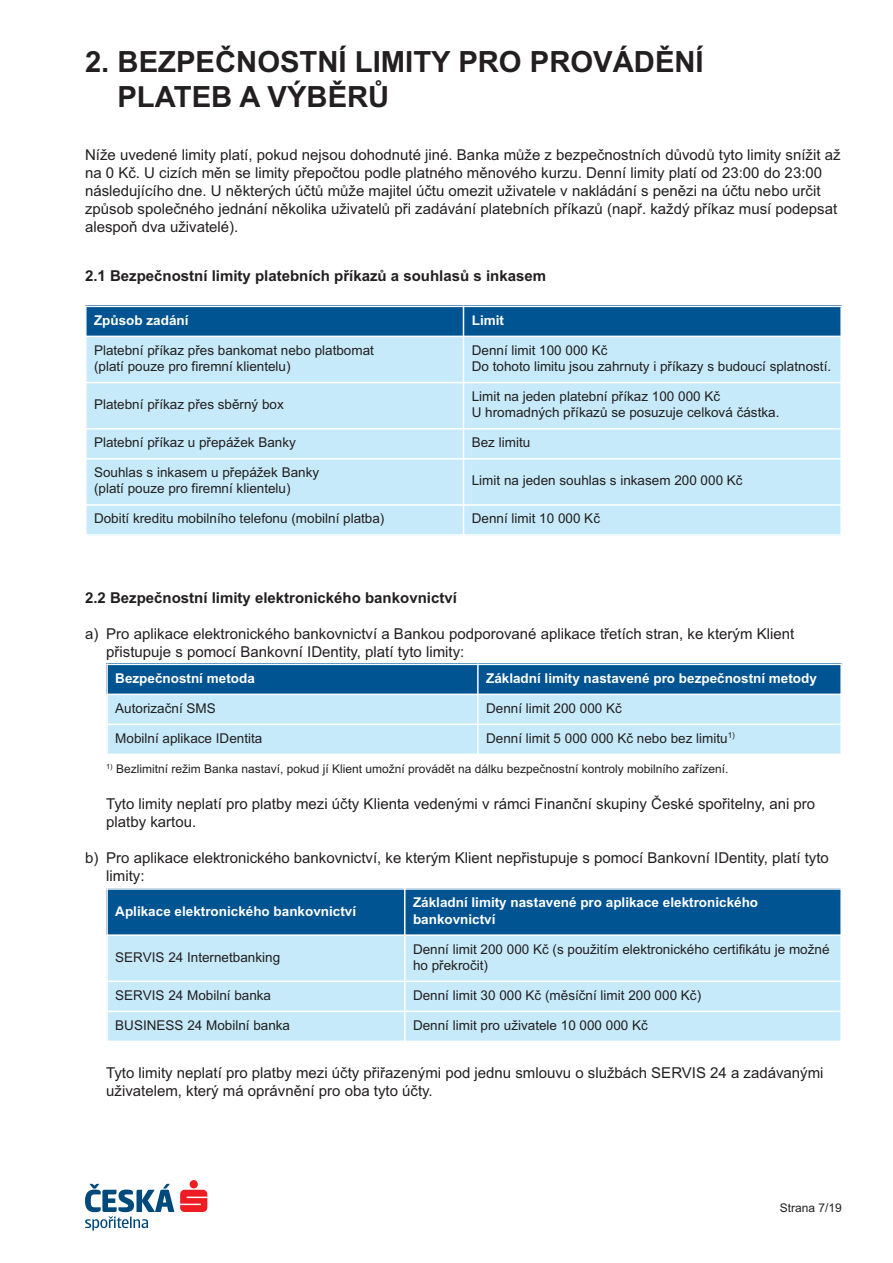
<style>
.page{position:relative;width:893px;height:1263px;background:#fff}
.page>*{position:absolute;margin:0;border:0;box-sizing:border-box;transform-origin:0 0}
.t1{font:700 29.25px/35.1px "Arial";color:#231f20}
.t2{font:15px/18px "Arial";color:#231f20}
.t3{font:700 15px "Arial";color:#231f20}
.t4{font:13.5px/16.2px "Arial";color:#231f20}
.t5{font:700 13.5px/16.2px "Arial";color:#fff}
.t6{font:12px "Arial";color:#231f20}
</style>
<div class="page">
<div style="left:85px;top:306px;width:378px;height:30px;background:#005492"></div>
<div style="left:463px;top:306px;width:379px;height:30px;background:#005492"></div>
<div style="left:85px;top:336px;width:378px;height:47px;background:#c6eafa"></div>
<div style="left:463px;top:336px;width:379px;height:47px;background:#c6eafa"></div>
<div style="left:85px;top:383px;width:378px;height:46px;background:#c6eafa"></div>
<div style="left:463px;top:383px;width:379px;height:46px;background:#c6eafa"></div>
<div style="left:85px;top:429px;width:378px;height:30px;background:#c6eafa"></div>
<div style="left:463px;top:429px;width:379px;height:30px;background:#c6eafa"></div>
<div style="left:85px;top:459px;width:378px;height:46px;background:#c6eafa"></div>
<div style="left:463px;top:459px;width:379px;height:46px;background:#c6eafa"></div>
<div style="left:85px;top:505px;width:378px;height:31px;background:#c6eafa"></div>
<div style="left:463px;top:505px;width:379px;height:31px;background:#c6eafa"></div>
<hr style="left:85px;top:306px;width:2px;height:230px;background:#fff">
<hr style="left:463px;top:306px;width:1px;height:230px;background:#fff">
<hr style="left:840px;top:306px;width:2px;height:230px;background:#fff">
<hr style="left:85px;top:306px;width:757px;height:1px;background:#fff">
<hr style="left:85px;top:336px;width:757px;height:1px;background:#fff">
<hr style="left:85px;top:382px;width:757px;height:1px;background:#fff">
<hr style="left:85px;top:428px;width:757px;height:1px;background:#fff">
<hr style="left:85px;top:458px;width:757px;height:1px;background:#fff">
<hr style="left:85px;top:504px;width:757px;height:2px;background:#fff">
<hr style="left:85px;top:534px;width:757px;height:2px;background:#fff">
<div style="left:106px;top:664px;width:372px;height:30px;background:#005492"></div>
<div style="left:478px;top:664px;width:364px;height:30px;background:#005492"></div>
<div style="left:106px;top:694px;width:372px;height:30px;background:#c6eafa"></div>
<div style="left:478px;top:694px;width:364px;height:30px;background:#c6eafa"></div>
<div style="left:106px;top:724px;width:372px;height:31px;background:#c6eafa"></div>
<div style="left:478px;top:724px;width:364px;height:31px;background:#c6eafa"></div>
<hr style="left:106px;top:664px;width:2px;height:91px;background:#fff">
<hr style="left:477px;top:664px;width:2px;height:91px;background:#fff">
<hr style="left:840px;top:664px;width:2px;height:91px;background:#fff">
<hr style="left:106px;top:664px;width:736px;height:1px;background:#fff">
<hr style="left:106px;top:694px;width:736px;height:1px;background:#fff">
<hr style="left:106px;top:724px;width:736px;height:1px;background:#fff">
<hr style="left:106px;top:754px;width:736px;height:1px;background:#fff">
<div style="left:106px;top:888px;width:299px;height:47px;background:#005492"></div>
<div style="left:405px;top:888px;width:437px;height:47px;background:#005492"></div>
<div style="left:106px;top:935px;width:299px;height:46px;background:#c6eafa"></div>
<div style="left:405px;top:935px;width:437px;height:46px;background:#c6eafa"></div>
<div style="left:106px;top:981px;width:299px;height:30px;background:#c6eafa"></div>
<div style="left:405px;top:981px;width:437px;height:30px;background:#c6eafa"></div>
<div style="left:106px;top:1011px;width:299px;height:31px;background:#c6eafa"></div>
<div style="left:405px;top:1011px;width:437px;height:31px;background:#c6eafa"></div>
<hr style="left:106px;top:888px;width:2px;height:154px;background:#fff">
<hr style="left:404px;top:888px;width:1px;height:154px;background:#fff">
<hr style="left:840px;top:888px;width:2px;height:154px;background:#fff">
<hr style="left:106px;top:888px;width:736px;height:2px;background:#fff">
<hr style="left:106px;top:934px;width:736px;height:2px;background:#fff">
<hr style="left:106px;top:980px;width:736px;height:2px;background:#fff">
<hr style="left:106px;top:1010px;width:736px;height:2px;background:#fff">
<hr style="left:106px;top:1040px;width:736px;height:2px;background:#fff">
<svg style="left:180px;top:1180px;width:27px;height:32px"></svg>
<svg style="left:85px;top:1184px;width:89px;height:46px"></svg>
<h1 class="t1" style="left:117px;top:45px;width:588px;text-indent:-32px">2. BEZPEČNOSTNÍ LIMITY PRO PROVÁDĚNÍ<br>PLATEB A VÝBĚRŮ</h1>
<p class="t2" style="left:85px;top:146px;width:757px">Níže uvedené limity platí, pokud nejsou dohodnuté jiné. Banka může z bezpečnostních důvodů tyto limity snížit až na 0 Kč. U cizích měn se limity přepočtou podle platného měnového kurzu. Denní limity platí od 23:00 do 23:00 následujícího dne. U některých účtů může majitel účtu omezit uživatele v nakládání s penězi na účtu nebo určit způsob společného jednání několika uživatelů při zadávání platebních příkazů (např. každý příkaz musí podepsat alespoň dva uživatelé).</p>
<p class="t3" style="left:85px;top:267px;width:462px">2.1 Bezpečnostní limity platebních příkazů a souhlasů s inkasem</p>
<p class="t5" style="left:94px;top:312px;width:96px">Způsob zadání</p>
<p class="t5" style="left:472px;top:312px;width:34px">Limit</p>
<p class="t4" style="left:94px;top:342px;width:281px">Platební příkaz přes bankomat nebo platbomat (platí pouze pro firemní klientelu)</p>
<p class="t4" style="left:472px;top:342px;width:361px">Denní limit 100 000 Kč<br>Do tohoto limitu jsou zahrnuty i příkazy s budoucí splatností.</p>
<p class="t4" style="left:94px;top:396px;width:191px">Platební příkaz přes sběrný box</p>
<p class="t4" style="left:472px;top:388px;width:309px">Limit na jeden platební příkaz 100 000 Kč<br>U hromadných příkazů se posuzuje celková částka.</p>
<p class="t4" style="left:94px;top:434px;width:203px">Platební příkaz u přepážek Banky</p>
<p class="t4" style="left:472px;top:434px;width:60px">Bez limitu</p>
<p class="t4" style="left:94px;top:464px;width:227px">Souhlas s inkasem u přepážek Banky (platí pouze pro firemní klientelu)</p>
<p class="t4" style="left:472px;top:473px;width:272px">Limit na jeden souhlas s inkasem 200 000 Kč</p>
<p class="t4" style="left:94px;top:511px;width:292px">Dobití kreditu mobilního telefonu (mobilní platba)</p>
<p class="t4" style="left:472px;top:511px;width:130px">Denní limit 10 000 Kč</p>
<p class="t3" style="left:85px;top:588px;width:373px">2.2 Bezpečnostní limity elektronického bankovnictví</p>
<p class="t2" style="left:106px;top:624px;width:689px;text-indent:-21px">a) Pro aplikace elektronického bankovnictví a Bankou podporované aplikace třetích stran, ke kterým Klient přistupuje s pomocí Bankovní IDentity, platí tyto limity:</p>
<p class="t5" style="left:115px;top:670px;width:141px">Bezpečnostní metoda</p>
<p class="t5" style="left:486px;top:670px;width:332px">Základní limity nastavené pro bezpečnostní metody</p>
<p class="t4" style="left:115px;top:700px;width:102px">Autorizační SMS</p>
<p class="t4" style="left:486px;top:700px;width:137px">Denní limit 200 000 Kč</p>
<p class="t4" style="left:115px;top:730px;width:149px">Mobilní aplikace IDentita</p>
<p class="t4" style="left:486px;top:730px;width:250px">Denní limit 5 000 000 Kč nebo bez limitu<sup>1)</sup></p>
<p class="t6" style="left:106px;top:762px;width:624px"><sup>1)</sup> Bezlimitní režim Banka nastaví, pokud jí Klient umožní provádět na dálku bezpečnostní kontroly mobilního zařízení.</p>
<p class="t2" style="left:106px;top:795px;width:711px">Tyto limity neplatí pro platby mezi účty Klienta vedenými v rámci Finanční skupiny České spořitelny, ani pro platby kartou.</p>
<p class="t2" style="left:106px;top:849px;width:724px;text-indent:-21px">b) Pro aplikace elektronického bankovnictví, ke kterým Klient nepřistupuje s pomocí Bankovní IDentity, platí tyto limity:</p>
<p class="t5" style="left:115px;top:903px;width:242px">Aplikace elektronického bankovnictví</p>
<p class="t5" style="left:413px;top:895px;width:347px">Základní limity nastavené pro aplikace elektronického bankovnictví</p>
<p class="t4" style="left:115px;top:949px;width:166px">SERVIS 24 Internetbanking</p>
<p class="t4" style="left:413px;top:941px;width:418px">Denní limit 200 000 Kč (s použitím elektronického certifikátu je možné ho překročit)</p>
<p class="t4" style="left:115px;top:987px;width:157px">SERVIS 24 Mobilní banka</p>
<p class="t4" style="left:413px;top:987px;width:290px">Denní limit 30 000 Kč (měsíční limit 200 000 Kč)</p>
<p class="t4" style="left:115px;top:1017px;width:176px">BUSINESS 24 Mobilní banka</p>
<p class="t4" style="left:413px;top:1017px;width:236px">Denní limit pro uživatele 10 000 000 Kč</p>
<p class="t2" style="left:106px;top:1064px;width:719px">Tyto limity neplatí pro platby mezi účty přiřazenými pod jednu smlouvu o službách SERVIS 24 a zadávanými uživatelem, který má oprávnění pro oba tyto účty.</p>
<p class="t6" style="left:780px;top:1201px;width:64px">Strana 7/19</p>
</div>
